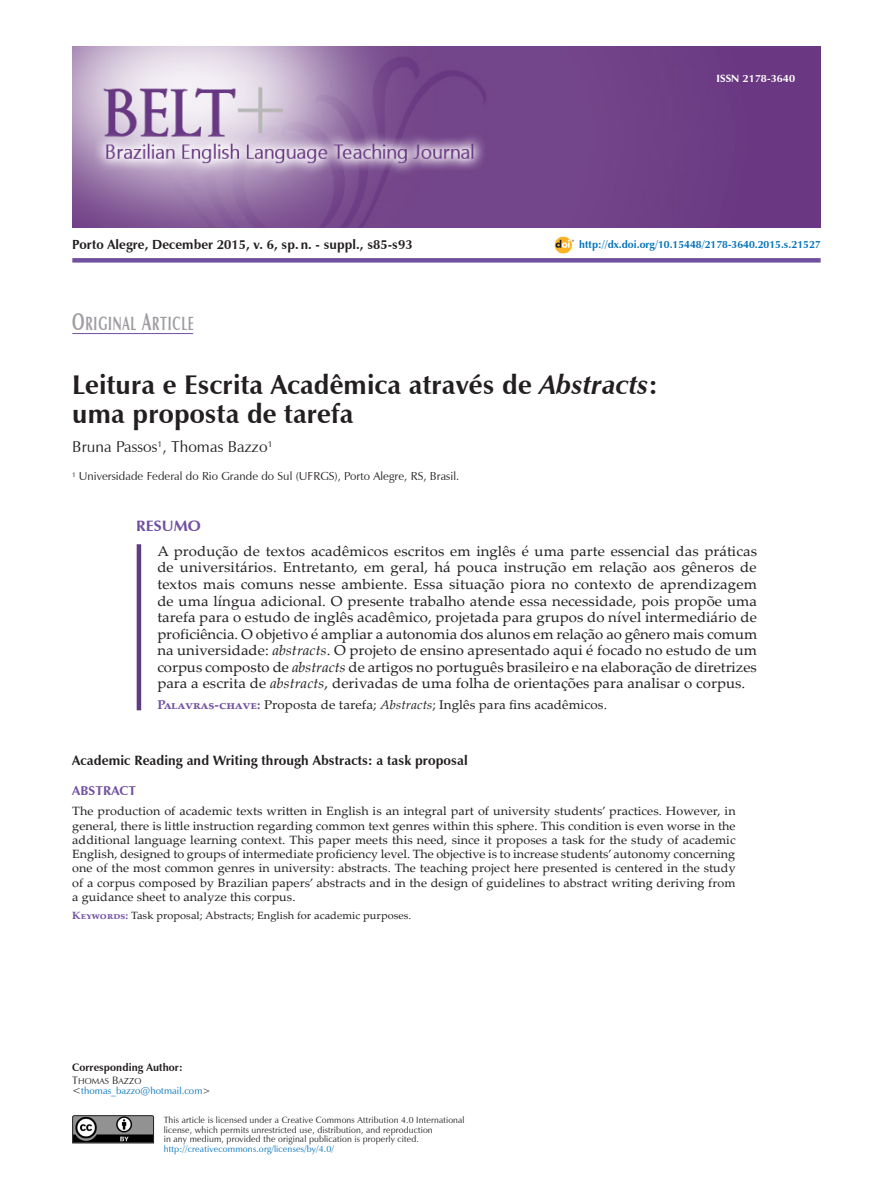
<style>
.page{position:relative;width:893px;height:1191px;background:#fff}
.page>*{position:absolute;margin:0;border:0;box-sizing:border-box;transform-origin:0 0}
.t1{font:700 27px/28.5px "Zapf Humanist 601 BT";letter-spacing:.005em;color:#231f20}
.t2{font:19.2px "Zapf Humanist 601 BT Bold SC800";letter-spacing:.07em;color:#9f9ca2;scale:.62 1}
.t3{font:15.6px "Zapf Humanist 601 BT";letter-spacing:.005em;color:#231f20}
.t4{font:700 15px "Zapf Humanist 601 BT";letter-spacing:.005em;color:#7150a0;scale:1.05 1}
.t5{font:14.25px/16.5px "Palatino Linotype";letter-spacing:.005em;color:#231f20;text-align:justify;scale:1.05 1}
.t6{font:700 13.5px "Zapf Humanist 601 BT";letter-spacing:.005em;color:#231f20}
.t7{font:700 13.2px "Zapf Humanist 601 BT";letter-spacing:.005em;color:#231f20}
.t8{font:12.75px "Palatino Linotype";letter-spacing:.005em;color:#231f20;scale:1.05 1}
.t9{font:700 12.75px "Zapf Humanist 601 BT";letter-spacing:.005em;color:#7150a0;scale:1.05 1}
.t10{font:12px/14.2px "Palatino Linotype";letter-spacing:.005em;color:#231f20;text-align:justify;scale:1.05 1}
.t11{font:11.55px "Zapf Humanist 601 BT";letter-spacing:.005em;color:#231f20}
.t12{font:700 10.8px "Zapf Humanist 601 BT";letter-spacing:.005em;color:#231f20}
.t13{font:10.5px "Palatino Linotype";letter-spacing:.005em;color:#231f20;scale:1.05 1}
.t14{font:700 10.5px "Zapf Humanist 601 BT";letter-spacing:.005em;color:#0072bc}
.t15{font:700 10.5px "Zapf Humanist 601 BT";letter-spacing:.005em;color:#fff;scale:1.05 1}
.t16{font:9.75px "Zapf Humanist 601 BT";letter-spacing:.005em;color:#0072bc}
.t17{font:9px/9.8px "Zapf Humanist 601 BT";letter-spacing:.015em;color:#231f20}
.t18{font:9px "Zapf Humanist 601 BT";letter-spacing:.015em;color:#0072bc}
.t19{font:8.55px "Zapf Humanist 601 BT Roman SC800";letter-spacing:.005em;color:#231f20}
.s1{font-size:24px}
.s2{font-style:italic}
.s3{font-weight:700;color:#7150a0}
.s4{font-size:10.8px}
.s5{font-size:10.8px;color:#231f20}
.s6{color:#231f20}
</style>
<div class="page">
<svg style="left:72px;top:1115px;width:82px;height:28px;background:#686868"></svg>
<svg style="left:72px;top:258px;width:749px;height:4px;background:#7453a2"></svg>
<hr style="left:72px;top:333px;width:121px;height:1px;background:#7150a0">
<img style="left:72px;top:47px;width:749px;height:181px">
<img style="left:555px;top:236px;width:18px;height:17px">
<hr style="left:137px;top:544px;width:4px;height:166px;background:#5f3c81">
<p class="t15" style="left:716px;top:72px;width:76px">ISSN 2178-3640</p>
<p class="t7" style="left:72px;top:236px;width:342px">Porto Alegre, December 2015, v. 6, sp. n. - suppl., s85-s93</p>
<p class="t14" style="left:579px;top:238px;width:243px">http://dx.doi.org/10.15448/2178-3640.2015.s.21527</p>
<h2 class="t2" style="left:72px;top:311px;width:198px"><span class="s1">O</span>RIGINAL <span class="s1">A</span>RTICLE</h2>
<h1 class="t1" style="left:72px;top:371px;width:587px">Leitura e Escrita Acadêmica através de <span class="s2">Abstracts</span>: uma proposta de tarefa</h1>
<p class="t3" style="left:72px;top:437px;width:202px">Bruna Passos<sup>1</sup>, Thomas Bazzo<sup>1</sup></p>
<p class="t11" style="left:72px;top:469px;width:388px"><sup>1</sup> Universidade Federal do Rio Grande do Sul (UFRGS), Porto Alegre, RS, Brasil.</p>
<p class="t4" style="left:136px;top:516px;width:63px">RESUMO</p>
<p class="t5" style="left:157px;top:542px;width:573px">A produção de textos acadêmicos escritos em inglês é uma parte essencial das práticas de universitários. Entretanto, em geral, há pouca instrução em relação aos gêneros de textos mais comuns nesse ambiente. Essa situação piora no contexto de aprendizagem de uma língua adicional. O presente trabalho atende essa necessidade, pois propõe uma tarefa para o estudo de inglês acadêmico, projetada para grupos do nível intermediário de proficiência. O objetivo é ampliar a autonomia dos alunos em relação ao gênero mais comum na universidade: <span class="s2">abstracts</span>. O projeto de ensino apresentado aqui é focado no estudo de um corpus composto de <span class="s2">abstracts</span> de artigos no português brasileiro e na elaboração de diretrizes para a escrita de <span class="s2">abstracts</span>, derivadas de uma folha de orientações para analisar o corpus.</p>
<p class="t8" style="left:157px;top:696px;width:430px"><span class="s3">Palavras-chave:</span> Proposta de tarefa; <span class="s2">Abstracts</span>; Inglês para fins acadêmicos.</p>
<p class="t6" style="left:72px;top:752px;width:397px">Academic Reading and Writing through Abstracts: a task proposal</p>
<p class="t9" style="left:72px;top:782px;width:62px">ABSTRACT</p>
<p class="t10" style="left:72px;top:803px;width:633px">The production of academic texts written in English is an integral part of university students’ practices. However, in general, there is little instruction regarding common text genres within this sphere. This condition is even worse in the additional language learning context. This paper meets this need, since it proposes a task for the study of academic English, designed to groups of intermediate proficiency level. The objective is to increase students’ autonomy concerning one of the most common genres in university: abstracts. The teaching project here presented is centered in the study of a corpus composed by Brazilian papers’ abstracts and in the design of guidelines to abstract writing deriving from a guidance sheet to analyze this corpus.</p>
<p class="t13" style="left:72px;top:908px;width:324px"><span class="s3">Keywords:</span> Task proposal; Abstracts; English for academic purposes.</p>
<p class="t12" style="left:72px;top:1060px;width:112px">Corresponding Author:</p>
<p class="t19" style="left:72px;top:1075px;width:71px"><span class="s4">T</span>HOMAS <span class="s4">B</span>AZZO</p>
<p class="t16" style="left:72px;top:1085px;width:140px"><span class="s5">&lt;</span>thomas_bazzo@hotmail.com<span class="s6">&gt;</span></p>
<p class="t17" style="left:164px;top:1115px;width:302px">This article is licensed under a Creative Commons Attribution 4.0 International license, which permits unrestricted use, distribution, and reproduction<br>in any medium, provided the original publication is properly cited.</p>
<p class="t18" style="left:164px;top:1143px;width:172px">http://creativecommons.org/licenses/by/4.0/</p>
</div>
